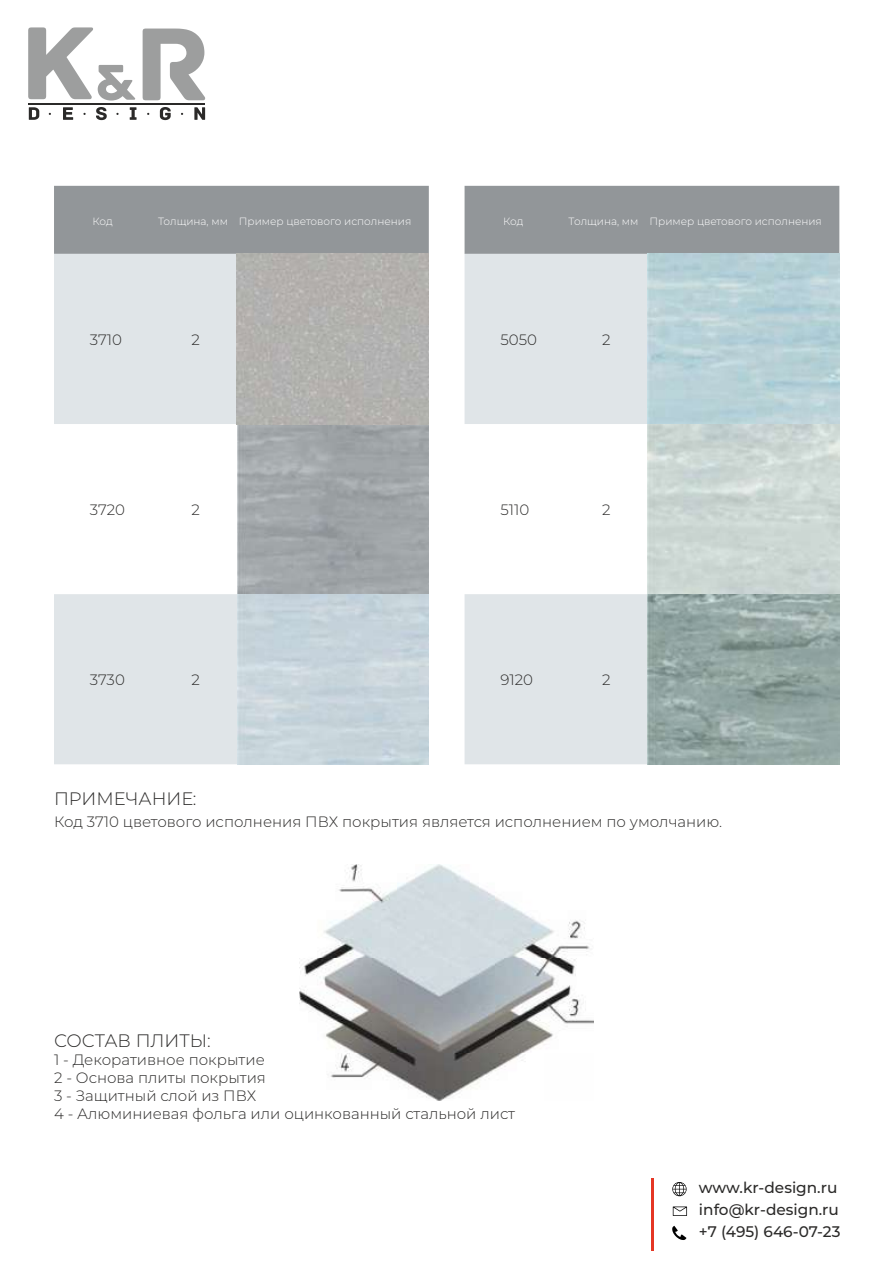
<style>
.page{position:relative;width:893px;height:1262px;background:#fff}
.page>*{position:absolute;margin:0;border:0;box-sizing:border-box;transform-origin:0 0}
.t1{font:300 18px "Montserrat";color:#2b2a29}
.t2{font:500 15.3px/22.4px "Montserrat";color:#2b2a29}
.t3{font:300 15px/18px "Montserrat";color:#2b2a29}
.t4{font:300 10.5px "Montserrat";color:#fefefe}
</style>
<div class="page">
<div style="left:54px;top:186px;width:375px;height:68px;background:#929699"></div>
<svg style="left:54px;top:254px;width:375px;height:510px"></svg>
<img style="left:237px;top:595px;width:192px;height:169px">
<div style="left:464px;top:186px;width:375px;height:68px;background:#929699"></div>
<svg style="left:464px;top:254px;width:375px;height:510px;fill:#e0e5e8"></svg>
<img style="left:648px;top:254px;width:191px;height:169px">
<img style="left:648px;top:425px;width:191px;height:168px">
<img style="left:648px;top:595px;width:191px;height:169px">
<img style="left:300px;top:865px;width:293px;height:235px">
<svg style="left:28px;top:27px;width:177px;height:74px"></svg>
<hr style="left:29px;top:104px;width:176px;height:1px;background:#2b2a29">
<svg style="left:29px;top:107px;width:176px;height:13px"></svg>
<hr style="left:652px;top:1178px;width:2px;height:72px;background:#e53624">
<svg style="left:672px;top:1206px;width:15px;height:9px"></svg>
<svg style="left:672px;top:1182px;width:14px;height:14px"></svg>
<svg style="left:672px;top:1225px;width:14px;height:15px"></svg>
<p class="t4" style="left:93px;top:215px;width:22px">Код</p>
<p class="t4" style="left:158px;top:215px;width:255px">Толщина, мм Пример цветового исполнения</p>
<p class="t4" style="left:503px;top:215px;width:22px">Код</p>
<p class="t4" style="left:568px;top:215px;width:255px">Толщина, мм Пример цветового исполнения</p>
<p class="t3" style="left:90px;top:330px;width:34px">3710</p>
<p class="t3" style="left:191px;top:330px;width:10px">2</p>
<p class="t3" style="left:500px;top:330px;width:38px">5050</p>
<p class="t3" style="left:602px;top:330px;width:10px">2</p>
<p class="t3" style="left:90px;top:500px;width:37px">3720</p>
<p class="t3" style="left:191px;top:500px;width:10px">2</p>
<p class="t3" style="left:500px;top:500px;width:30px">5110</p>
<p class="t3" style="left:602px;top:500px;width:10px">2</p>
<p class="t3" style="left:90px;top:670px;width:36px">3730</p>
<p class="t3" style="left:191px;top:670px;width:10px">2</p>
<p class="t3" style="left:500px;top:670px;width:34px">9120</p>
<p class="t3" style="left:602px;top:670px;width:10px">2</p>
<p class="t1" style="left:54px;top:788px;width:144px">ПРИМЕЧАНИЕ:</p>
<p class="t3" style="left:54px;top:812px;width:669px">Код 3710 цветового исполнения ПВХ покрытия является исполнением по умолчанию.</p>
<p class="t1" style="left:54px;top:1029px;width:158px">СОСТАВ ПЛИТЫ:</p>
<p class="t3" style="left:54px;top:1050px;width:462px">1 - Декоративное покрытие<br>2 - Основа плиты покрытия<br>3 - Защитный слой из ПВХ<br>4 - Алюминиевая фольга или оцинкованный стальной лист</p>
<p class="t2" style="left:699px;top:1176px;width:143px">www.kr-design.ru info@kr-design.ru +7 (495) 646-07-23</p>
</div>
